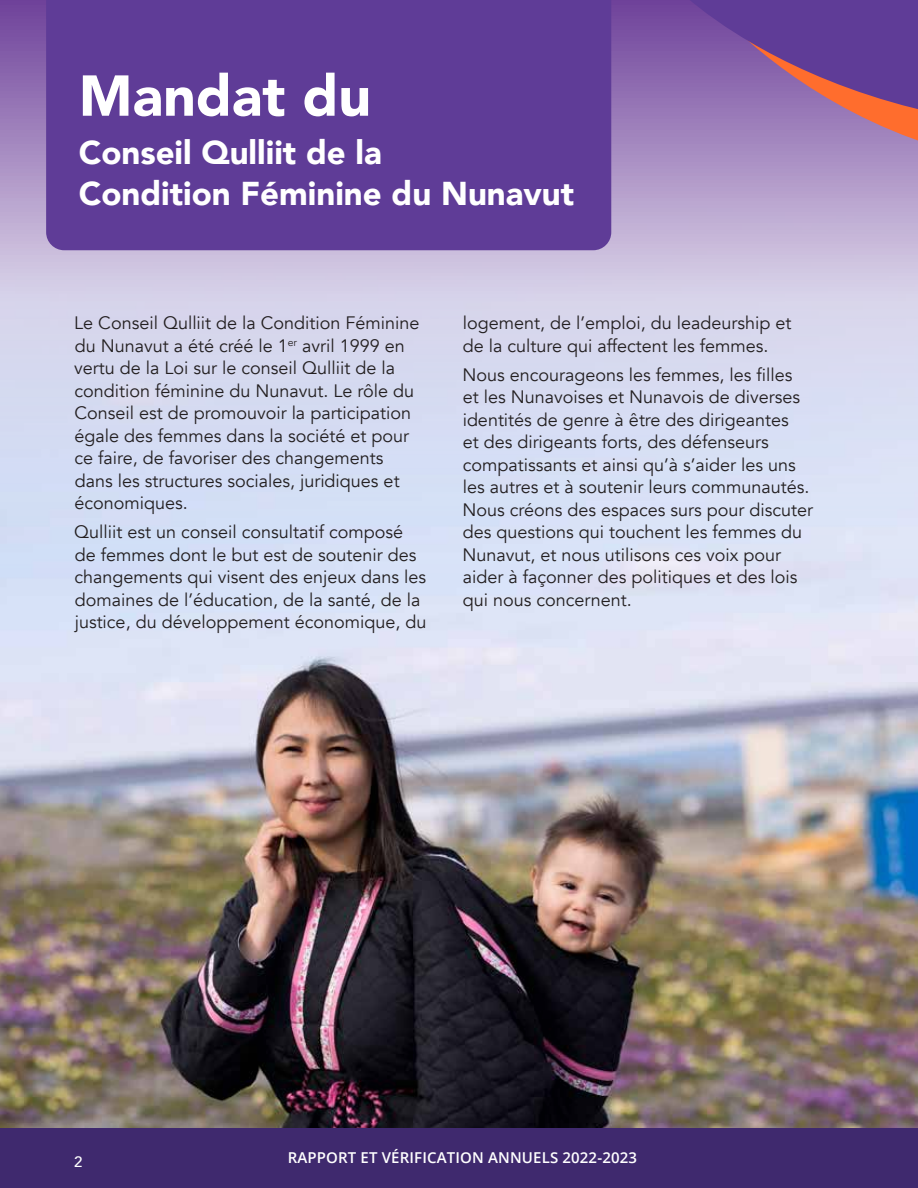
<style>
.page{position:relative;width:918px;height:1188px;background:#fff}
.page>*{position:absolute;margin:0;border:0;box-sizing:border-box;transform-origin:0 0}
.t1{font:900 57px "Avenir";color:#fff}
.t2{font:900 33px/40.5px "Avenir";color:#fff}
.t3{font:18px/22.5px "Avenir";color:#231f20}
.t4{font:600 15px "Open Sans";letter-spacing:.01em;color:#fff}
.t5{font:500 15px "Avenir";color:#fff}
</style>
<div class="page">
<svg style="left:0;top:0;width:678px;height:198px;background:#9371b3"></svg>
<img style="left:0;top:198px;width:918px;height:930px">
<div style="left:46px;top:0;width:565px;height:250px;background:#5f3c97"></div>
<svg style="left:696px;top:252px;width:222px;height:179px;background:#d6d6ec"></svg>
<div style="left:0;top:1128px;width:918px;height:60px;background:#3f296e"></div>
<svg style="left:678px;top:0;width:240px;height:252px;background:#9b79b1"></svg>
<h1 class="t1" style="left:79px;top:47px;width:294px">Mandat du</h1>
<h2 class="t2" style="left:79px;top:132px;width:497px">Conseil Qulliit de la<br>Condition Féminine du Nunavut</h2>
<p class="t3" style="left:74px;top:312px;width:347px">Le Conseil Qulliit de la Condition Féminine du Nunavut a été créé le 1<sup>er</sup> avril 1999 en vertu de la Loi sur le conseil Qulliit de la condition féminine du Nunavut. Le rôle du Conseil est de promouvoir la participation égale des femmes dans la société et pour ce faire, de favoriser des changements dans les structures sociales, juridiques et économiques.</p>
<p class="t3" style="left:74px;top:521px;width:354px">Qulliit est un conseil consultatif composé de femmes dont le but est de soutenir des changements qui visent des enjeux dans les domaines de l’éducation, de la santé, de la justice, du développement économique, du</p>
<p class="t3" style="left:463px;top:312px;width:330px">logement, de l’emploi, du leadeurship et de la culture qui affectent les femmes.</p>
<p class="t3" style="left:462px;top:364px;width:352px">Nous encourageons les femmes, les filles<br>et les Nunavoises et Nunavois de diverses identités de genre à être des dirigeantes<br>et des dirigeants forts, des défenseurs compatissants et ainsi qu’à s’aider les uns les autres et à soutenir leurs communautés.<br>Nous créons des espaces surs pour discuter des questions qui touchent les femmes du Nunavut, et nous utilisons ces voix pour aider à façonner des politiques et des lois qui nous concernent.</p>
<p class="t5" style="left:74px;top:1149px;width:10px">2</p>
<p class="t4" style="left:288px;top:1148px;width:351px">RAPPORT ET VÉRIFICATION ANNUELS 2022-2023</p>
</div>
